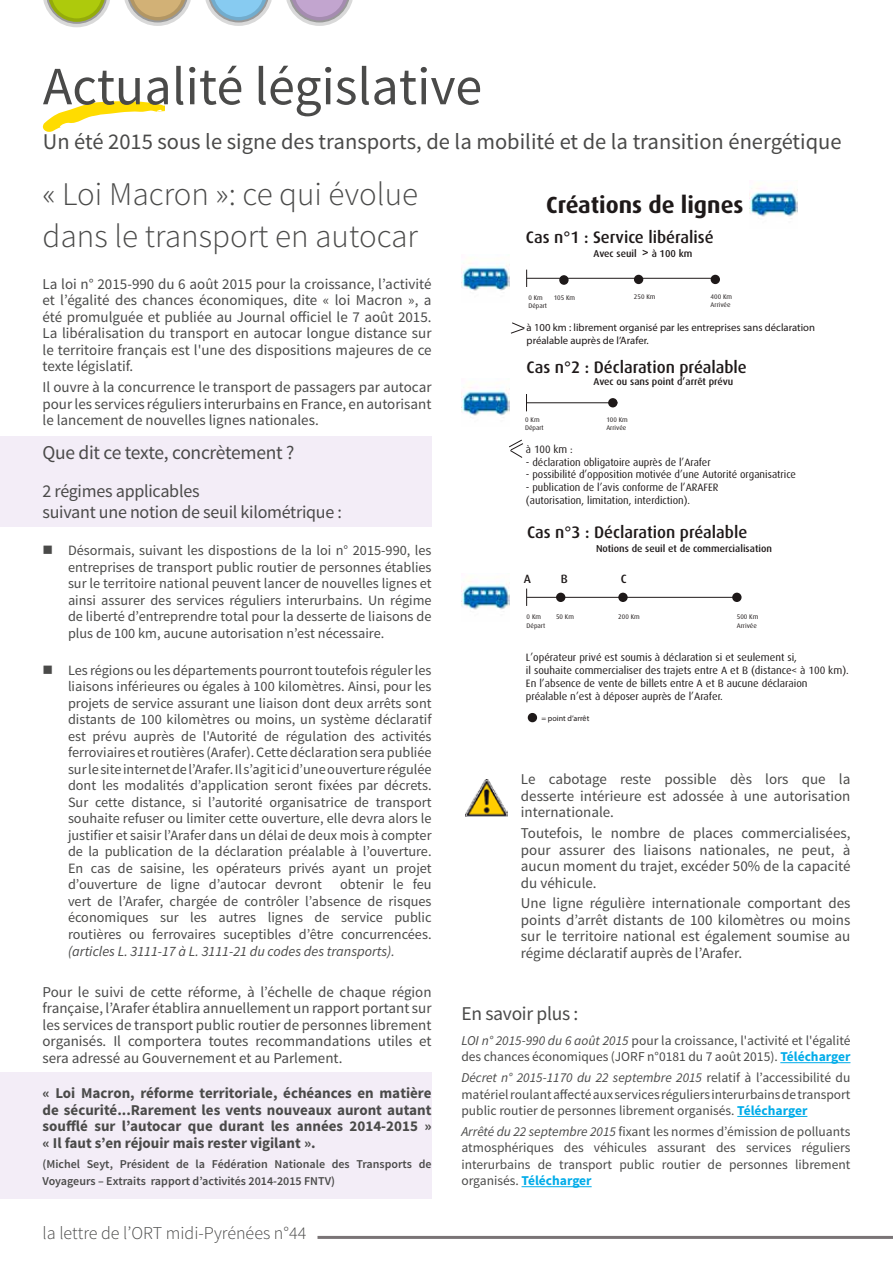
<style>
.page{position:relative;width:893px;height:1263px;background:#fff}
.page>*{position:absolute;margin:0;border:0;box-sizing:border-box;transform-origin:0 0}
.t1{font:54px "Source Sans Pro";color:#4a4a49}
.t2{font:300 33px/42px "Source Sans Pro";color:#4a4a49}
.t3{font:700 23.4px "Dax OT";color:#1e1919}
.t4{font:22.5px "Source Sans Pro";color:#4a4a49}
.t5{font:19.5px "Source Sans Pro";letter-spacing:-.015em;color:#4a4a49}
.t6{font:18px/21px "Source Sans Pro";letter-spacing:-.015em;color:#4a4a49}
.t7{font:300 18px "Source Sans Pro";color:#4a4a49}
.t8{font:500 16.65px "Dax OT";color:#1e1919}
.t9{font:15px/16.5px "Source Sans Pro";color:#4a4a49;text-align:justify}
.t10{font:700 15px/16.5px "Source Sans Pro";color:#4a4a49;text-align:justify}
.t11{font:14.25px/16.5px "Source Sans Pro";color:#4a4a49;text-align:justify}
.t12{font:italic 14.25px "Source Sans Pro";color:#4a4a49}
.t13{font:13.5px/16.5px "Source Sans Pro";color:#4a4a49;text-align:justify}
.t14{font:600 12px/16.5px "Source Sans Pro";color:#4a4a49}
.t15{font:500 12px "Dax OT";color:#1e1919}
.t16{font:10.65px/12.8px "Dax OT";color:#1e1919}
.t17{font:10.65px/12.8px "Myriad Pro";color:#1e1919}
.t18{font:500 10.05px "Dax OT";color:#1e1919}
.t19{font:7.95px "Myriad Pro";color:#1e1919}
.t20{font:6.6px/7.9px "Dax OT";color:#1e1919}
.s1{font-size:13.35px}
.s2{font-style:italic}
.s3{font-weight:700;color:#00ace9}
</style>
<div class="page">
<hr style="left:317px;top:1236px;width:576px;height:3px;background:#7a7476">
<svg style="left:286px;top:0;width:67px;height:26px"></svg>
<svg style="left:205px;top:0;width:67px;height:26px"></svg>
<svg style="left:43px;top:0;width:67px;height:27px"></svg>
<svg style="left:124px;top:0;width:67px;height:26px"></svg>
<div style="left:0;top:436px;width:432px;height:91px;background:#f3edf7"></div>
<img style="left:461px;top:263px;width:48px;height:28px">
<img style="left:461px;top:387px;width:48px;height:29px">
<img style="left:461px;top:581px;width:48px;height:29px">
<img style="left:749px;top:188px;width:48px;height:29px">
<svg style="left:510px;top:322px;width:15px;height:12px"></svg>
<svg style="left:509px;top:439px;width:14px;height:19px"></svg>
<div style="left:528px;top:713px;width:9px;height:9px;background:#1e1919;border-radius:50%"></div>
<hr style="left:527px;top:278px;width:188px;height:1px;background:#1e1919">
<svg style="left:526px;top:270px;width:1px;height:17px"></svg>
<div style="left:559px;top:275px;width:10px;height:10px;background:#1e1919;border-radius:50%"></div>
<div style="left:711px;top:275px;width:9px;height:9px;background:#1e1919;border-radius:50%"></div>
<div style="left:634px;top:275px;width:9px;height:9px;background:#1e1919;border-radius:50%"></div>
<svg style="left:526px;top:588px;width:1px;height:18px"></svg>
<div style="left:556px;top:593px;width:9px;height:9px;background:#1e1919;border-radius:50%"></div>
<div style="left:618px;top:593px;width:10px;height:9px;background:#1e1919;border-radius:50%"></div>
<div style="left:732px;top:593px;width:9px;height:9px;background:#1e1919;border-radius:50%"></div>
<hr style="left:527px;top:597px;width:210px;height:1px;background:#1e1919">
<svg style="left:526px;top:394px;width:1px;height:17px"></svg>
<div style="left:608px;top:398px;width:9px;height:9px;background:#1e1919;border-radius:50%"></div>
<hr style="left:526px;top:402px;width:91px;height:1px;background:#1e1919">
<svg style="left:43px;top:101px;width:122px;height:31px"></svg>
<hr style="left:780px;top:1062px;width:70px;height:1px;background:#00ace9">
<hr style="left:737px;top:1116px;width:70px;height:1px;background:#00ace9">
<hr style="left:522px;top:1186px;width:70px;height:1px;background:#00ace9">
<img style="left:465px;top:779px;width:42px;height:37px">
<div style="left:0;top:1073px;width:432px;height:126px;background:#f3edf7"></div>
<h1 class="t1" style="left:43px;top:53px;width:441px">Actualité législative</h1>
<h3 class="t4" style="left:43px;top:128px;width:800px">Un été 2015 sous le signe des transports, de la mobilité et de la transition énergétique</h3>
<h2 class="t2" style="left:43px;top:174px;width:377px">« Loi Macron »: ce qui évolue dans le transport en autocar</h2>
<p class="t9" style="left:43px;top:276px;width:391px">La loi n° 2015-990 du 6 août 2015 pour la croissance, l’activité et l’égalité des chances économiques, dite « loi Macron », a été promulguée et publiée au Journal officiel le 7 août 2015.<br>La libéralisation du transport en autocar longue distance sur le territoire français est l'une des dispositions majeures de ce texte législatif.</p>
<p class="t9" style="left:43px;top:379px;width:391px">Il ouvre à la concurrence le transport de passagers par autocar pour les services réguliers interurbains en France, en autorisant le lancement de nouvelles lignes nationales.</p>
<h3 class="t5" style="left:43px;top:440px;width:253px">Que dit ce texte, concrètement ?</h3>
<p class="t6" style="left:43px;top:481px;width:301px">2 régimes applicables<br>suivant une notion de seuil kilométrique :</p>
<p class="t11" style="left:68px;top:542px;width:365px">Désormais, suivant les dispostions de la loi n° 2015-990, les entreprises de transport public routier de personnes établies sur le territoire national peuvent lancer de nouvelles lignes et ainsi assurer des services réguliers interurbains. Un régime de liberté d’entreprendre total pour la desserte de liaisons de plus de 100 km, aucune autorisation n’est nécessaire.</p>
<p class="t11" style="left:68px;top:662px;width:365px">Les régions ou les départements pourront toutefois réguler les liaisons inférieures ou égales à 100 kilomètres. Ainsi, pour les projets de service assurant une liaison dont deux arrêts sont distants de 100 kilomètres ou moins, un système déclaratif est prévu auprès de l'Autorité de régulation des activités ferroviaires et routières (Arafer). Cette déclaration sera publiée sur le site internet de l’Arafer. Il s’agit ici d’une ouverture régulée dont les modalités d’application seront fixées par décrets.<br>Sur cette distance, si l’autorité organisatrice de transport souhaite refuser ou limiter cette ouverture, elle devra alors le justifier et saisir l’Arafer dans un délai de deux mois à compter de la publication de la déclaration préalable à l’ouverture.<br>En cas de saisine, les opérateurs privés ayant un projet d’ouverture de ligne d’autocar devront</p>
<p class="t11" style="left:68px;top:877px;width:365px;text-indent:272px">obtenir le feu vert de l’Arafer, chargée de contrôler l’absence de risques économiques sur les autres lignes de service public routières ou ferrovaires suceptibles d’être concurrencées.</p>
<p class="t12" style="left:68px;top:942px;width:328px">(articles L. 3111-17 à L. 3111-21 du codes des transports).</p>
<p class="t9" style="left:43px;top:984px;width:391px">Pour le suivi de cette réforme, à l’échelle de chaque région française, l’Arafer établira annuellement un rapport portant sur les services de transport public routier de personnes librement organisés. Il comportera toutes recommandations utiles et sera adressé au Gouvernement et au Parlement.</p>
<p class="t10" style="left:43px;top:1085px;width:391px">« Loi Macron, réforme territoriale, échéances en matière de sécurité...Rarement les vents nouveaux auront autant soufflé sur l’autocar que durant les années 2014-2015 » « Il faut s’en réjouir mais rester vigilant ».</p>
<p class="t14" style="left:43px;top:1156px;width:391px">(Michel Seyt, Président de la Fédération Nationale des Transports de<br>Voyageurs – Extraits rapport d’activités 2014-2015 FNTV)</p>
<p class="t7" style="left:43px;top:1222px;width:265px">la lettre de l’ORT midi-Pyrénées n°44</p>
<h3 class="t3" style="left:546px;top:194px;width:199px">Créations de lignes</h3>
<p class="t8" style="left:526px;top:230px;width:189px">Cas n°1 : Service libéralisé</p>
<p class="t18" style="left:594px;top:249px;width:100px">Avec seuil <span class="s1">&gt;</span> à 100 km</p>
<p class="t20" style="left:528px;top:294px;width:20px">0 Km<br>Départ</p>
<p class="t20" style="left:554px;top:294px;width:23px">105 Km</p>
<p class="t20" style="left:634px;top:293px;width:23px">250 Km</p>
<p class="t20" style="left:711px;top:293px;width:23px">400 Km<br>Arrivée</p>
<p class="t17" style="left:527px;top:322px;width:290px">à 100 km : librement organisé par les entreprises sans déclaration préalable auprès de l’Arafer.</p>
<p class="t8" style="left:527px;top:360px;width:222px">Cas n°2 : Déclaration préalable</p>
<p class="t18" style="left:594px;top:377px;width:141px">Avec ou sans point d’arrêt prévu</p>
<p class="t20" style="left:525px;top:416px;width:20px">0 Km<br>Départ</p>
<p class="t20" style="left:606px;top:416px;width:23px">100 Km<br>Arrivée</p>
<p class="t16" style="left:526px;top:443px;width:48px">à 100 km :</p>
<p class="t16" style="left:526px;top:456px;width:186px">- déclaration obligatoire auprès de l’Arafer</p>
<p class="t16" style="left:526px;top:469px;width:271px">- possibilité d’opposition motivée d’une Autorité organisatrice</p>
<p class="t16" style="left:526px;top:482px;width:194px">- publication de l’avis conforme de l’ARAFER (autorisation, limitation, interdiction).</p>
<p class="t8" style="left:527px;top:524px;width:222px">Cas n°3 : Déclaration préalable</p>
<p class="t18" style="left:596px;top:544px;width:177px">Notions de seuil et de commercialisation</p>
<p class="t15" style="left:524px;top:574px;width:9px">A</p>
<p class="t15" style="left:561px;top:574px;width:8px">B</p>
<p class="t15" style="left:621px;top:574px;width:7px">C</p>
<p class="t20" style="left:527px;top:614px;width:20px">0 Km<br>Départ</p>
<p class="t20" style="left:737px;top:614px;width:23px">500 Km<br>Arrivée</p>
<p class="t20" style="left:556px;top:614px;width:19px">50 Km</p>
<p class="t20" style="left:618px;top:614px;width:23px">200 Km</p>
<p class="t16" style="left:526px;top:652px;width:324px">L’opérateur privé est soumis à déclaration si et seulement si,<br>il souhaite commercialiser des trajets entre A et B (distance&lt; à 100 km).<br>En l’absence de vente de billets entre A et B aucune déclaraion préalable n’est à déposer auprès de l’Arafer.</p>
<p class="t19" style="left:541px;top:715px;width:49px">= point d’arrêt</p>
<p class="t9" style="left:521px;top:771px;width:331px">Le cabotage reste possible dès lors que la desserte intérieure est adossée à une autorisation internationale.</p>
<p class="t9" style="left:521px;top:825px;width:331px">Toutefois, le nombre de places commercialisées, pour assurer des liaisons nationales, ne peut, à aucun moment du trajet, excéder 50% de la capacité du véhicule.</p>
<p class="t9" style="left:521px;top:895px;width:331px">Une ligne régulière internationale comportant des points d’arrêt distants de 100 kilomètres ou moins sur le territoire national est également soumise au régime déclaratif auprès de l’Arafer.</p>
<h3 class="t5" style="left:461px;top:1001px;width:119px">En savoir plus :</h3>
<p class="t13" style="left:461px;top:1032px;width:391px"><span class="s2">LOI n° 2015-990 du 6 août 2015</span> pour la croissance, l'activité et l'égalité des chances économiques (JORF n°0181 du 7 août 2015). <span class="s3">Télécharger</span></p>
<p class="t13" style="left:461px;top:1069px;width:391px"><span class="s2">Décret n° 2015-1170 du 22 septembre 2015</span> relatif à l’accessibilité du matériel roulant affecté aux services réguliers interurbains de transport public routier de personnes librement organisés. <span class="s3">Télécharger</span></p>
<p class="t13" style="left:461px;top:1123px;width:391px"><span class="s2">Arrêté du 22 septembre 2015</span> fixant les normes d’émission de polluants atmosphériques des véhicules assurant des services réguliers interurbains de transport public routier de personnes librement organisés. <span class="s3">Télécharger</span></p>
</div>
